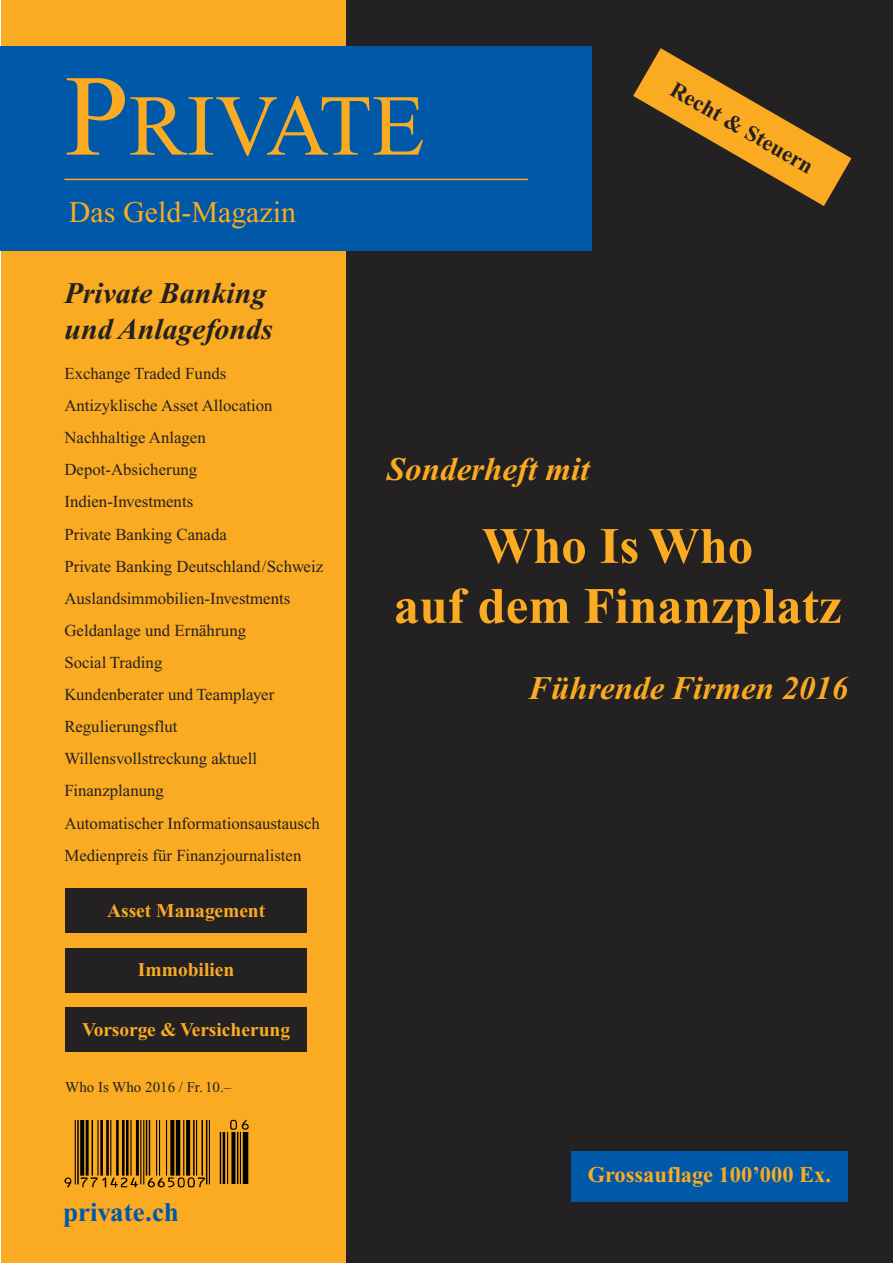
<style>
.page{position:relative;width:893px;height:1263px;background:#fff}
.page>*{position:absolute;margin:0;border:0;box-sizing:border-box;transform-origin:0 0}
.t1{font:86.7px "Times New Roman PS Std";color:#fbab21}
.t2{font:700 51px/60px "Times New Roman PS Std";color:#fbab21;text-align:center}
.t3{font:italic 700 33px "Times New Roman PS Std";color:#fbab21}
.t4{font:italic 700 30px/36px "Times New Roman PS Std";color:#232122}
.t5{font:30px "Times New Roman PS Std";color:#fbab21}
.t6{font:700 27px "Times New Roman PS Std";color:#0058a9}
.t7{font:700 22.5px "Times New Roman PS Std";color:#fbab21}
.t8{font:700 22.5px "Times New Roman PS Std";color:#232122}
.t9{font:700 19.5px "Times New Roman PS Std";color:#fbab21}
.t10{font:16.8px/32.1px "Times New Roman PS Std";color:#232122}
.t11{font:15px "Times New Roman PS Std";color:#232122}
.s1{font-size:115.5px}
</style>
<div class="page">
<div style="left:326px;top:0;width:567px;height:1263px;background:#232122"></div>
<div style="left:1px;top:0;width:344px;height:1263px;background:#fbab21"></div>
<div style="left:1px;top:47px;width:591px;height:204px;background:#0058a9"></div>
<hr style="left:64px;top:179px;width:464px;height:1px;background:#fbab21">
<svg style="left:633px;top:48px;width:218px;height:158px"></svg>
<div style="left:65px;top:888px;width:242px;height:44px;background:#232122"></div>
<div style="left:65px;top:948px;width:242px;height:44px;background:#232122"></div>
<div style="left:65px;top:1007px;width:242px;height:45px;background:#232122"></div>
<svg style="left:64px;top:1119px;width:185px;height:68px"></svg>
<div style="left:571px;top:1151px;width:277px;height:51px;background:#0058a9"></div>
<h1 class="t1" style="left:64px;top:94px;width:362px"><span class="s1">P</span>RIVATE</h1>
<h3 class="t5" style="left:69px;top:201px;width:229px">Das Geld-Magazin</h3>
<h3 class="t8" style="left:676px;top:81px;width:162px;rotate:30deg">Recht &amp; Steuern</h3>
<h3 class="t4" style="left:64px;top:278px;width:210px">Private Banking und Anlagefonds</h3>
<p class="t10" style="left:64px;top:359px;width:260px">Exchange Traded Funds<br>Antizyklische Asset Allocation<br>Nachhaltige Anlagen<br>Depot-Absicherung<br>Indien-Investments<br>Private Banking Canada<br>Private Banking Deutschland/Schweiz<br>Auslandsimmobilien-Investments<br>Geldanlage und Ernährung<br>Social Trading<br>Kundenberater und Teamplayer<br>Regulierungsflut<br>Willensvollstreckung aktuell<br>Finanzplanung<br>Automatischer Informationsaustausch<br>Medienpreis für Finanzjournalisten</p>
<p class="t9" style="left:107px;top:904px;width:160px">Asset Management</p>
<p class="t9" style="left:138px;top:963px;width:98px">Immobilien</p>
<p class="t9" style="left:82px;top:1023px;width:210px">Vorsorge &amp; Versicherung</p>
<p class="t11" style="left:65px;top:1081px;width:168px">Who Is Who 2016 / Fr. 10.–</p>
<h3 class="t6" style="left:63px;top:1203px;width:117px">private.ch</h3>
<h3 class="t3" style="left:387px;top:458px;width:204px">Sonderheft mit</h3>
<h2 class="t2" style="left:394px;top:521px;width:449px">Who Is Who<br>auf dem Finanzplatz</h2>
<h3 class="t3" style="left:529px;top:677px;width:321px">Führende Firmen 2016</h3>
<h3 class="t7" style="left:588px;top:1167px;width:245px">Grossauflage 100’000 Ex.</h3>
</div>
